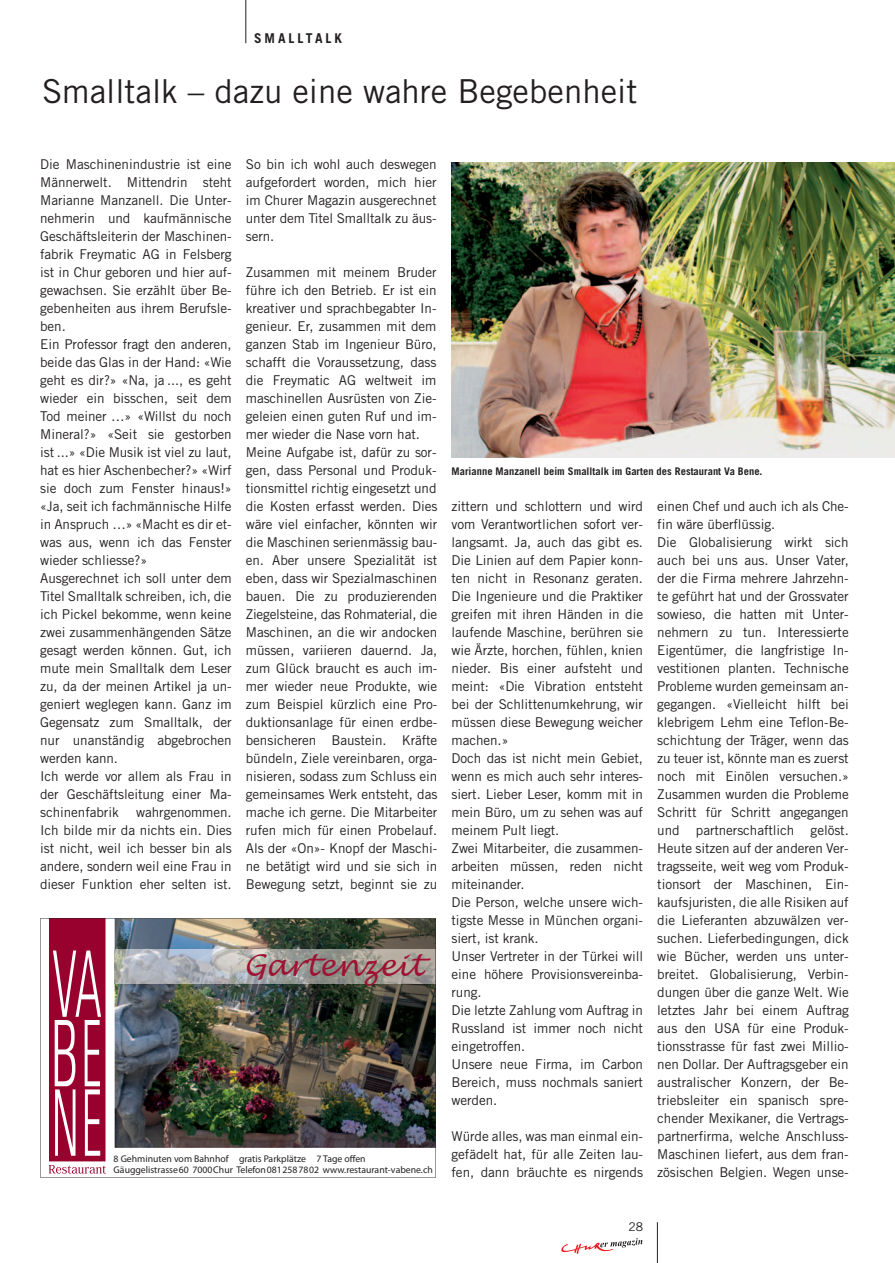
<style>
.page{position:relative;width:895px;height:1263px;background:#fff}
.page>*{position:absolute;margin:0;border:0;box-sizing:border-box;transform-origin:0 0}
.t1{font:33px "Trade Gothic";color:#231f20}
.t2{font:30px "Lucida Handwriting Italic+T42+UVCWES";color:#9e1333}
.t3{font:13.5px/18px "Trade Gothic";letter-spacing:-.005em;color:#231f20}
.t4{font:700 13.5px "Trade Gothic";letter-spacing:.22em;color:#231f20}
.t5{font:12px "Trade Gothic";color:#231f20}
.t6{font:700 10.5px "Trade Gothic";letter-spacing:.005em;color:#231f20}
.t7{font:9.75px/11.7px "Myriad Pro Regular+MPVFKS";color:#231f20}
</style>
<div class="page">
<img style="left:40px;top:0;width:854px;height:1263px">
<p class="t4" style="left:254px;top:33px;width:90px">SMALLTALK</p>
<h1 class="t1" style="left:42px;top:79px;width:596px">Smalltalk – dazu eine wahre Begebenheit</h1>
<p class="t3" style="left:40px;top:157px;width:193px">Die Maschinenindustrie ist eine<br>Männerwelt. Mittendrin steht<br>Marianne Manzanell. Die Unter&shy;nehmerin und kaufmännische<br>Geschäftsleiterin der Maschinen&shy;fabrik Freymatic AG in Felsberg ist in Chur geboren und hier auf&shy;gewachsen. Sie erzählt über Be&shy;gebenheiten aus ihrem Berufsle&shy;ben.<br>Ein Professor fragt den anderen, beide das Glas in der Hand: «Wie geht es dir?» «Na, ja ..., es geht wieder ein bisschen, seit dem<br>Tod meiner …» «Willst du noch<br>Mineral?» «Seit sie gestorben ist ...» «Die Musik ist viel zu laut, hat es hier Aschenbecher?» «Wirf sie doch zum Fenster hinaus!» «Ja, seit ich fachmännische Hilfe in Anspruch …» «Macht es dir et&shy;was aus, wenn ich das Fenster wieder schliesse?»<br>Ausgerechnet ich soll unter dem<br>Titel Smalltalk schreiben, ich, die ich Pickel bekomme, wenn keine zwei zusammenhängenden Sätze gesagt werden können. Gut, ich mute mein Smalltalk dem Leser zu, da der meinen Artikel ja un&shy;geniert weglegen kann. Ganz im<br>Gegensatz zum Smalltalk, der nur unanständig abgebrochen werden kann.<br>Ich werde vor allem als Frau in der Geschäftsleitung einer Ma&shy;schinenfabrik</p>
<p class="t3" style="left:40px;top:805px;width:193px;text-align:justify;text-indent:96px">wahrgenommen.<br>Ich bilde mir da nichts ein. Dies ist nicht, weil ich besser bin als andere, sondern weil eine Frau in dieser Funktion eher selten ist.</p>
<p class="t3" style="left:246px;top:157px;width:192px;text-align:justify">So bin ich wohl auch deswegen aufgefordert worden, mich hier im Churer Magazin ausgerechnet unter dem Titel Smalltalk zu äus&shy;sern.</p>
<p class="t3" style="left:246px;top:265px;width:193px">Zusammen mit meinem Bruder führe ich den Betrieb. Er ist ein kreativer und sprachbegabter In&shy;genieur. Er, zusammen mit dem ganzen Stab im Ingenieur Büro, schafft die Voraussetzung, dass die Freymatic AG weltweit im maschinellen Ausrüsten von Zie&shy;geleien einen guten Ruf und im&shy;mer wieder die Nase vorn hat.<br>Meine Aufgabe ist, dafür zu sor&shy;gen, dass Personal und Produk&shy;tionsmittel richtig eingesetzt und die Kosten erfasst werden. Dies wäre viel einfacher, könnten wir die Maschinen serienmässig bau&shy;en. Aber unsere Spezialität ist eben, dass wir Spezialmaschinen bauen. Die zu produzierenden<br>Ziegelsteine, das Rohmaterial, die<br>Maschinen, an die wir andocken müssen, variieren dauernd. Ja, zum Glück braucht es auch im&shy;mer wieder neue Produkte, wie zum Beispiel kürzlich eine Pro&shy;duktionsanlage für einen erdbe&shy;bensicheren Baustein. Kräfte bündeln, Ziele vereinbaren, orga&shy;nisieren, sodass zum Schluss ein gemeinsames Werk entsteht, das mache ich gerne. Die Mitarbeiter rufen mich für einen Probelauf.<br>Als der «On»- Knopf der Maschi&shy;ne betätigt wird und sie sich in<br>Bewegung setzt, beginnt sie zu</p>
<h2 class="t2" style="left:244px;top:947px;width:181px">Gartenzeit</h2>
<p class="t7" style="left:114px;top:1152px;width:320px">8 Gehminuten vom Bahnhof gratis Parkplätze 7 Tage offen<br>Gäuggelistrasse 60 7000 Chur Telefon 081 258 78 02 www.restaurant-vabene.ch</p>
<p class="t6" style="left:451px;top:468px;width:312px">Marianne Manzanell beim Smalltalk im Garten des Restaurant Va Bene.</p>
<p class="t3" style="left:451px;top:499px;width:193px">zittern und schlottern und wird vom Verantwortlichen sofort ver&shy;langsamt. Ja, auch das gibt es.<br>Die Linien auf dem Papier konn&shy;ten nicht in Resonanz geraten.<br>Die Ingenieure und die Praktiker greifen mit ihren Händen in die laufende Maschine, berühren sie wie Ärzte, horchen, fühlen, knien nieder. Bis einer aufsteht und meint: «Die Vibration entsteht bei der Schlittenumkehrung, wir müssen diese Bewegung weicher machen.»<br>Doch das ist nicht mein Gebiet, wenn es mich auch sehr interes&shy;siert. Lieber Leser, komm mit in mein Büro, um zu sehen was auf meinem Pult liegt.<br>Zwei Mitarbeiter, die zusammen&shy;arbeiten müssen, reden nicht miteinander.<br>Die Person, welche unsere wich&shy;tigste Messe in München organi&shy;siert, ist krank.<br>Unser Vertreter in der Türkei will eine höhere Provisionsvereinba&shy;rung.<br>Die letzte Zahlung vom Auftrag in<br>Russland ist immer noch nicht eingetroffen.<br>Unsere neue Firma, im Carbon<br>Bereich, muss nochmals saniert werden.</p>
<p class="t3" style="left:451px;top:1129px;width:193px;text-align:justify">Würde alles, was man einmal ein&shy;gefädelt hat, für alle Zeiten lau&shy;fen, dann bräuchte es nirgends</p>
<p class="t3" style="left:657px;top:499px;width:193px">einen Chef und auch ich als Che&shy;fin wäre überflüssig.<br>Die Globalisierung wirkt sich auch bei uns aus. Unser Vater, der die Firma mehrere Jahrzehn&shy;te geführt hat und der Grossvater sowieso, die hatten mit Unter&shy;nehmern zu tun. Interessierte<br>Eigentümer, die langfristige In&shy;vestitionen planten. Technische<br>Probleme wurden gemeinsam an&shy;gegangen. «Vielleicht hilft bei klebrigem Lehm eine Teflon-Be&shy;schichtung der Träger, wenn das zu teuer ist, könnte man es zuerst noch mit Einölen versuchen.»<br>Zusammen wurden die Probleme<br>Schritt für Schritt angegangen und partnerschaftlich gelöst.<br>Heute sitzen auf der anderen Ver&shy;tragsseite, weit weg vom Produk&shy;tionsort der Maschinen, Ein&shy;kaufsjuristen, die alle Risiken auf die Lieferanten abzuwälzen ver&shy;suchen. Lieferbedingungen, dick wie Bücher, werden uns unter&shy;breitet. Globalisierung, Verbin&shy;dungen über die ganze Welt. Wie letztes Jahr bei einem Auftrag aus den USA für eine Produk&shy;tionsstrasse für fast zwei Millio&shy;nen Dollar. Der Auftragsgeber ein australischer Konzern, der Be&shy;triebsleiter ein spanisch spre&shy;chender Mexikaner, die Vertrags&shy;partnerfirma, welche Anschluss-<br>Maschinen liefert, aus dem fran&shy;zösischen Belgien. Wegen unse-</p>
<p class="t5" style="left:628px;top:1223px;width:16px">28</p>
</div>
